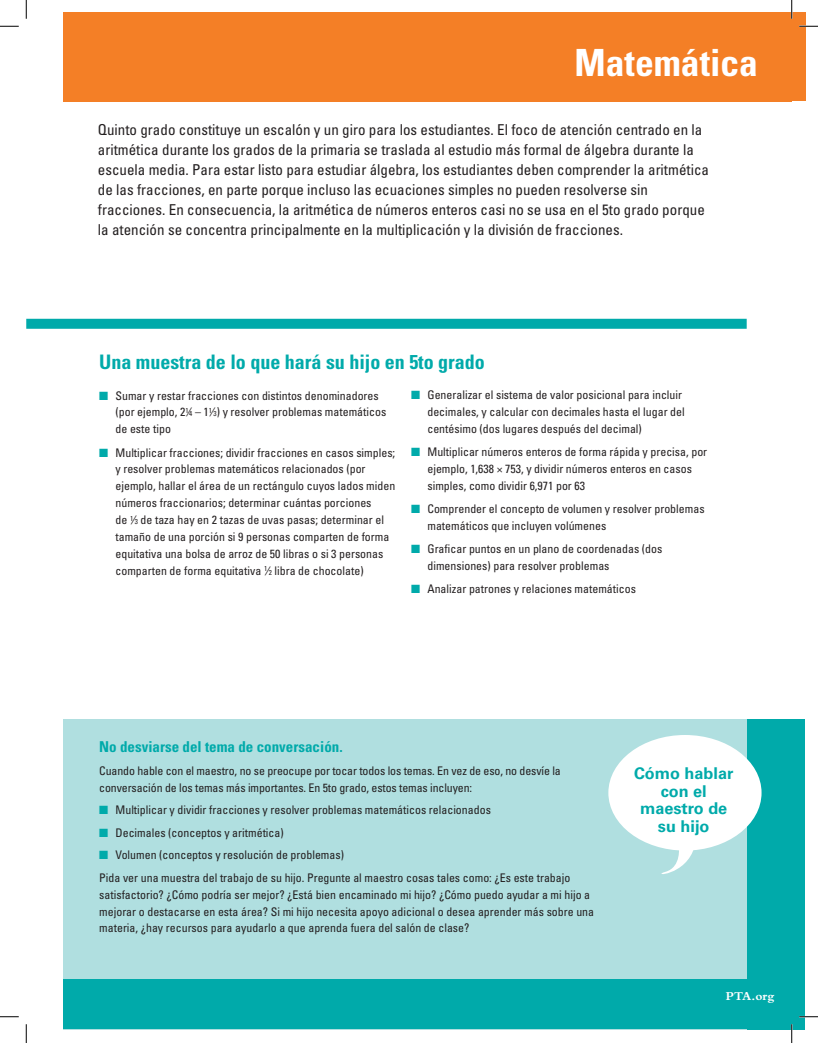
<style>
.page{position:relative;width:818px;height:1043px;background:#fff}
.page>*{position:absolute;margin:0;border:0;box-sizing:border-box;transform-origin:0 0}
.t1{font:700 condensed 37.5px "Univers LT Std";color:#fff}
.t2{font:700 condensed 20px "Univers LT Std";color:#0aa}
.t3{font:700 16.25px/17.5px "Univers LT Std";color:#0aa;text-align:center}
.t4{font:condensed 15px/20px "Univers LT Std";color:#231f20}
.t5{font:700 condensed 15px "Univers LT Std";color:#0aa}
.t6{font:700 12.5px "Bembo Std";color:#fff}
.t7{font:condensed 11.88px/16.9px "Univers LT Std";color:#231f20}
.s1{color:#0aa}
.s2{font-size:7.12px}
</style>
<div class="page">
<div style="left:63px;top:13px;width:742px;height:88px;background:#f47f26"></div>
<div style="left:63px;top:719px;width:726px;height:311px;background:#b0dfe0"></div>
<div style="left:747px;top:719px;width:58px;height:311px;background:#0aa"></div>
<div style="left:63px;top:979px;width:686px;height:49px;background:#0aa"></div>
<div style="left:26px;top:319px;width:720px;height:10px;background:#0aa"></div>
<div style="left:608px;top:735px;width:153px;height:115px;background:#fff;border-radius:50%"></div>
<svg style="left:656px;top:846px;width:38px;height:28px"></svg>
<svg style="left:0;top:25px;width:19px;height:2px"></svg>
<svg style="left:799px;top:25px;width:19px;height:2px"></svg>
<svg style="left:0;top:1016px;width:19px;height:1px"></svg>
<svg style="left:799px;top:1015px;width:19px;height:2px"></svg>
<svg style="left:25px;top:0;width:2px;height:19px"></svg>
<svg style="left:25px;top:1024px;width:2px;height:18px"></svg>
<svg style="left:790px;top:0;width:2px;height:19px"></svg>
<svg style="left:790px;top:1024px;width:2px;height:18px"></svg>
<h1 class="t1" style="left:574px;top:40px;width:185px">Matemática</h1>
<p class="t4" style="left:98px;top:120px;width:612px">Quinto grado constituye un escalón y un giro para los estudiantes. El foco de atención centrado en la aritmética durante los grados de la primaria se traslada al estudio más formal de álgebra durante la escuela media. Para estar listo para estudiar álgebra, los estudiantes deben comprender la aritmética de las fracciones, en parte porque incluso las ecuaciones simples no pueden resolverse sin fracciones. En consecuencia, la aritmética de números enteros casi no se usa en el 5to grado porque la atención se concentra principalmente en la multiplicación y la división de fracciones.</p>
<h2 class="t2" style="left:99px;top:350px;width:387px">Una muestra de lo que hará su hijo en 5to grado</h2>
<p class="t7" style="left:115px;top:387px;width:272px;text-indent:-16px"><span class="s1">■</span> Sumar y restar fracciones con distintos denominadores (por ejemplo, 2<sup>1</sup>⁄<span class="s2">4</span> – 1<sup>1</sup>⁄<span class="s2">3</span>) y resolver problemas matemáticos de este tipo</p>
<p class="t7" style="left:115px;top:443px;width:281px;text-indent:-16px"><span class="s1">■</span> Multiplicar fracciones; dividir fracciones en casos simples; y resolver problemas matemáticos relacionados (por ejemplo, hallar el área de un rectángulo cuyos lados miden números fraccionarios; determinar cuántas porciones<br>de <sup>1</sup>⁄<span class="s2">3</span> de taza hay en 2 tazas de uvas pasas; determinar el tamaño de una porción si 9 personas comparten de forma equitativa una bolsa de arroz de 50 libras o si 3 personas comparten de forma equitativa <sup>1</sup>⁄<span class="s2">2</span> libra de chocolate)</p>
<p class="t7" style="left:427px;top:386px;width:259px;text-indent:-16px"><span class="s1">■</span> Generalizar el sistema de valor posicional para incluir decimales, y calcular con decimales hasta el lugar del centésimo (dos lugares después del decimal)</p>
<p class="t7" style="left:427px;top:443px;width:281px;text-indent:-16px"><span class="s1">■</span> Multiplicar números enteros de forma rápida y precisa, por ejemplo, 1,638 × 753, y dividir números enteros en casos simples, como dividir 6,971 por 63</p>
<p class="t7" style="left:427px;top:500px;width:279px;text-indent:-16px"><span class="s1">■</span> Comprender el concepto de volumen y resolver problemas matemáticos que incluyen volúmenes</p>
<p class="t7" style="left:427px;top:540px;width:236px;text-indent:-16px"><span class="s1">■</span> Graficar puntos en un plano de coordenadas (dos dimensiones) para resolver problemas</p>
<p class="t7" style="left:411px;top:580px;width:226px"><span class="s1">■</span> Analizar patrones y relaciones matemáticos</p>
<p class="t5" style="left:99px;top:737px;width:245px">No desviarse del tema de conversación.</p>
<p class="t7" style="left:99px;top:762px;width:463px">Cuando hable con el maestro, no se preocupe por tocar todos los temas. En vez de eso, no desvíe la conversación de los temas más importantes. En 5to grado, estos temas incluyen:</p>
<p class="t7" style="left:99px;top:801px;width:393px"><span class="s1">■</span> Multiplicar y dividir fracciones y resolver problemas matemáticos relacionados</p>
<p class="t7" style="left:99px;top:824px;width:186px"><span class="s1">■</span> Decimales (conceptos y aritmética)</p>
<p class="t7" style="left:99px;top:843px;width:472px;line-height:22.5px"><span class="s1">■</span> Volumen (conceptos y resolución de problemas)<br>Pida ver una muestra del trabajo de su hijo. Pregunte al maestro cosas tales como: ¿Es este trabajo</p>
<p class="t7" style="left:99px;top:885px;width:496px">satisfactorio? ¿Cómo podría ser mejor? ¿Está bien encaminado mi hijo? ¿Cómo puedo ayudar a mi hijo a mejorar o destacarse en esta área? Si mi hijo necesita apoyo adicional o desea aprender más sobre una materia, ¿hay recursos para ayudarlo a que aprenda fuera del salón de clase?</p>
<h3 class="t3" style="left:634px;top:764px;width:101px">Cómo hablar con el maestro de su hijo</h3>
<p class="t6" style="left:726px;top:989px;width:50px">PTA.org</p>
</div>
